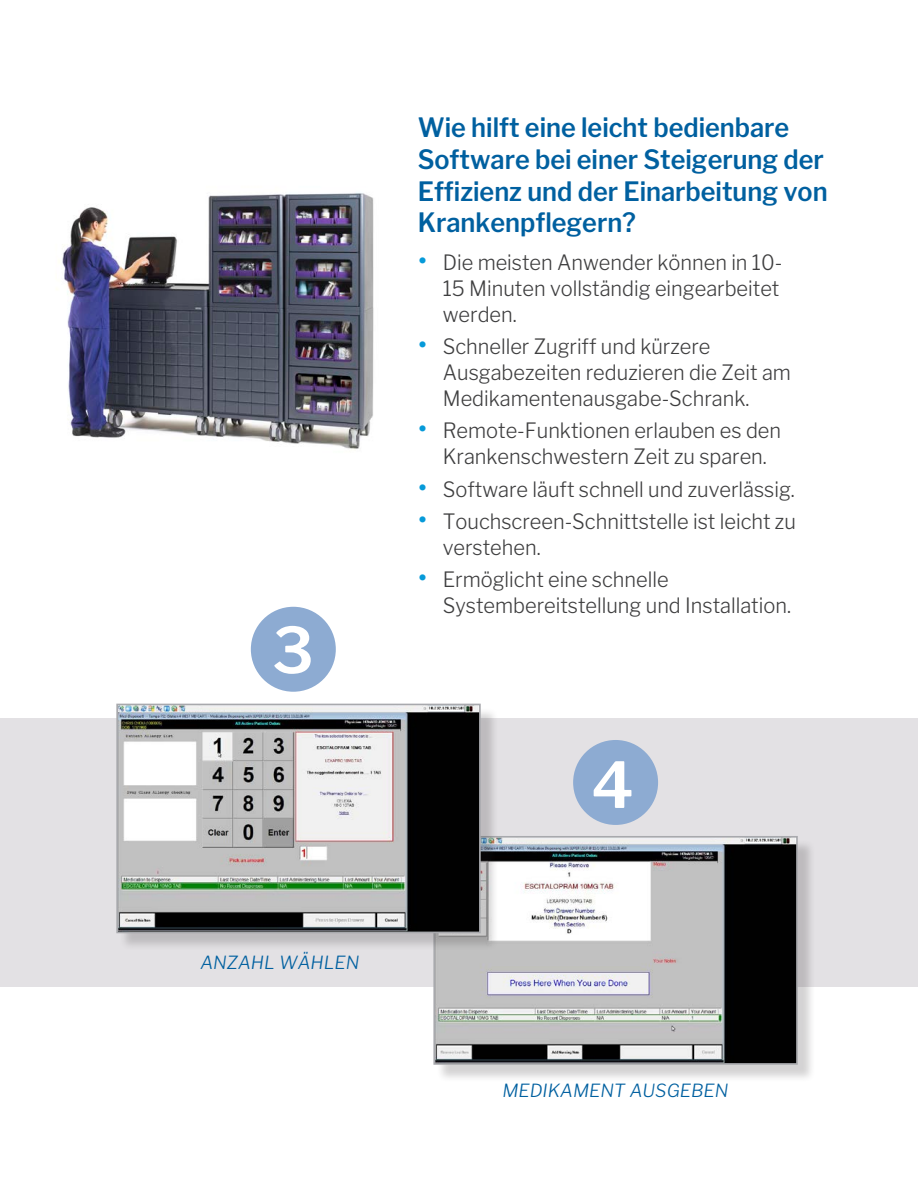
<style>
.page{position:relative;width:918px;height:1188px;background:#fff}
.page>*{position:absolute;margin:0;border:0;box-sizing:border-box;transform-origin:0 0}
.t1{font:600 63px "Libre Franklin";color:#fff}
.t2{font:600 26.55px/31.7px "Libre Franklin";color:#0060a0;scale:.95 1}
.t3{font:300 21px/26px "Libre Franklin";color:#3e3e3f;scale:.95 1}
.t4{font:italic 300 18px "Libre Franklin";color:#0060a0}
.s1{font-weight:600;font-size:25.5px;color:#069ad9}
</style>
<div class="page">
<div style="left:0;top:719px;width:918px;height:268px;background:#e3e1e4"></div>
<img style="left:59px;top:192px;width:315px;height:258px">
<div style="left:251px;top:607px;width:85px;height:85px;background:#8dabd2;border-radius:50%"></div>
<div style="left:573px;top:740px;width:85px;height:85px;background:#8dabd2;border-radius:50%"></div>
<div style="left:436px;top:839px;width:380px;height:244px;background:#231f20;opacity:.2"></div>
<img style="left:436px;top:839px;width:359px;height:223px">
<div style="left:433px;top:836px;width:365px;height:229px;border:2px solid #a8a9ad"></div>
<div style="left:119px;top:707px;width:380px;height:244px;background:#231f20;opacity:.2"></div>
<img style="left:119px;top:707px;width:359px;height:223px">
<div style="left:116px;top:704px;width:365px;height:229px;border:2px solid #a8a9ad"></div>
<p class="t1" style="left:272px;top:613px;width:43px">3</p>
<p class="t4" style="left:200px;top:952px;width:160px">ANZAHL WÄHLEN</p>
<p class="t2" style="left:418px;top:112px;width:433px">Wie hilft eine leicht bedienbare<br>Software bei einer Steigerung der<br>Effizienz und der Einarbeitung von<br>Krankenpflegern?</p>
<p class="t3" style="left:443px;top:249px;width:359px;text-indent:-24px"><span class="s1">•</span> Die meisten Anwender können in 10-<br>15 Minuten vollständig eingearbeitet werden.</p>
<p class="t3" style="left:443px;top:334px;width:368px;text-indent:-24px"><span class="s1">•</span> Schneller Zugriff und kürzere<br>Ausgabezeiten reduzieren die Zeit am<br>Medikamentenausgabe-Schrank.</p>
<p class="t3" style="left:418px;top:418px;width:383px;text-align:center"><span class="s1">•</span> Remote-Funktionen erlauben es den<br>Krankenschwestern Zeit zu sparen.</p>
<p class="t3" style="left:418px;top:476px;width:398px"><span class="s1">•</span> Software läuft schnell und zuverlässig.</p>
<p class="t3" style="left:443px;top:509px;width:373px;text-indent:-24px"><span class="s1">•</span> Touchscreen-Schnittstelle ist leicht zu verstehen.</p>
<p class="t3" style="left:443px;top:567px;width:368px;text-indent:-24px"><span class="s1">•</span> Ermöglicht eine schnelle<br>Systembereitstellung und Installation.</p>
<p class="t1" style="left:591px;top:747px;width:44px">4</p>
<p class="t4" style="left:502px;top:1079px;width:227px">MEDIKAMENT AUSGEBEN</p>
</div>
